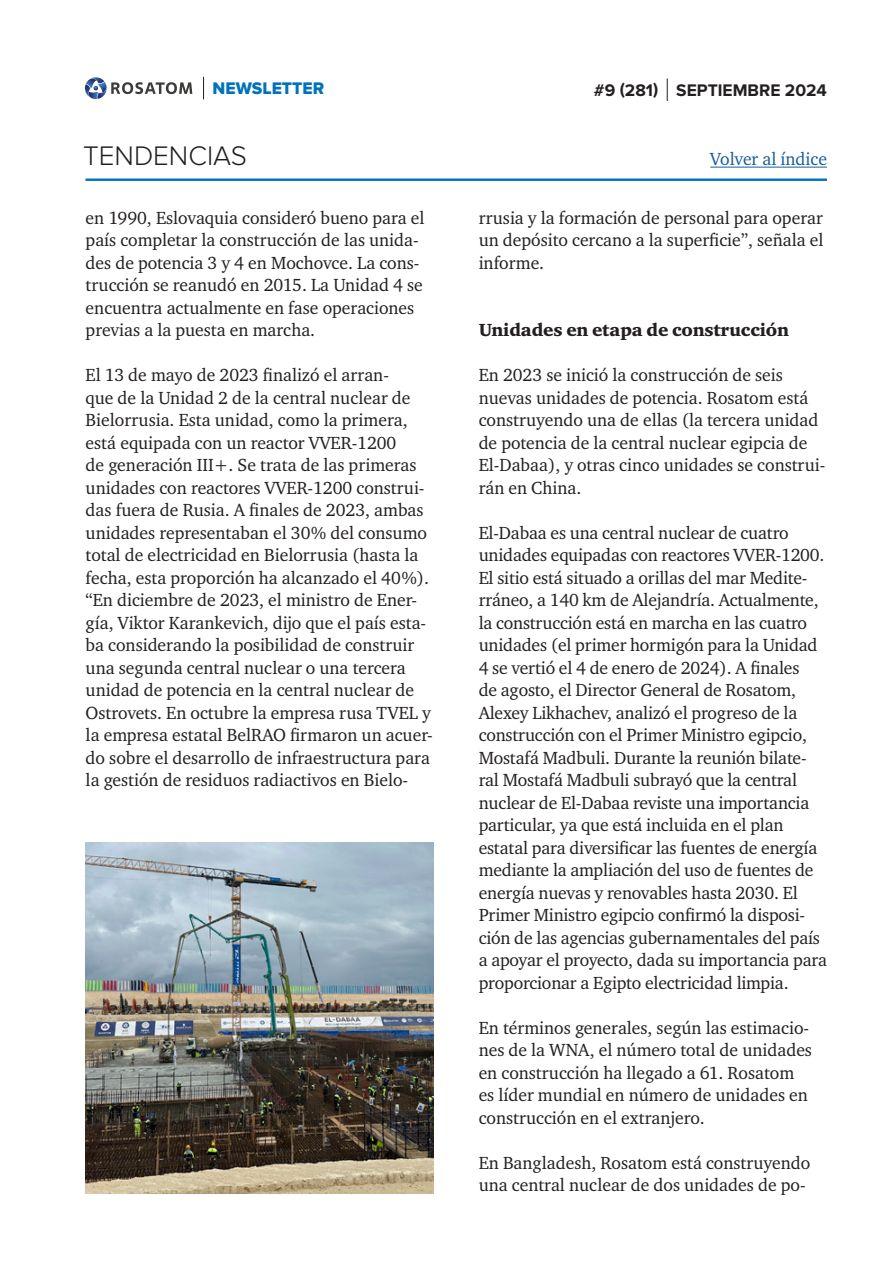
<style>
.page{position:relative;width:893px;height:1263px;background:#fff}
.page>*{position:absolute;margin:0;border:0;box-sizing:border-box;transform-origin:0 0}
.t1{font:300 27.9px "Proxima Nova";color:#231f20}
.main_text{font:18px/22.5px "Charter ITC";color:#231f20}
.subtitle{font:18px "Charter Black ITC";letter-spacing:-.01em;color:#231f20}
.t2{font:18px "Charter ITC";color:#175d9e}
.t3{font:700 17.4px "Proxima Nova";color:#231f20}
.t4{font:17.4px "Proxima Nova Extrabld";color:#0072bc}
</style>
<div class="page">
<hr style="left:86px;top:179px;width:741px;height:2px;background:#0072bc">
<svg style="left:203px;top:77px;width:1px;height:22px"></svg>
<svg style="left:85px;top:77px;width:107px;height:22px"></svg>
<hr style="left:710px;top:167px;width:117px;height:1px;background:#175d9e">
<svg style="left:667px;top:78px;width:1px;height:23px"></svg>
<img style="left:86px;top:842px;width:348px;height:352px">
<p class="t4" style="left:213px;top:78px;width:113px">NEWSLETTER</p>
<p class="t3" style="left:594px;top:80px;width:234px">#9 (281) SEPTIEMBRE 2024</p>
<h1 class="t1" style="left:83px;top:140px;width:165px">TENDENCIAS</h1>
<p class="t2" style="left:710px;top:148px;width:118px">Volver al índice</p>
<p class="main_text" style="left:86px;top:206px;width:340px">en 1990, Eslovaquia consideró bueno para el país completar la construcción de las unida&shy;des de potencia 3 y 4 en Mochovce. La cons&shy;trucción se reanudó en 2015. La Unidad 4 se encuentra actualmente en fase operaciones previas a la puesta en marcha.</p>
<p class="main_text" style="left:86px;top:364px;width:349px">El 13 de mayo de 2023 finalizó el arran-<br>que de la Unidad 2 de la central nuclear de Bielorrusia. Esta unidad, como la primera, está equipada con un reactor VVER‑1200<br>de generación III+. Se trata de las primeras unidades con reactores VVER‑1200 construi&shy;das fuera de Rusia. A finales de 2023, ambas unidades representaban el 30% del consumo total de electricidad en Bielorrusia (hasta la fecha, esta proporción ha alcanzado el 40%). “En diciembre de 2023, el ministro de Ener&shy;gía, Viktor Karankevich, dijo que el país esta&shy;ba considerando la posibilidad de construir una segunda central nuclear o una tercera unidad de potencia en la central nuclear de Ostrovets. En octubre la empresa rusa TVEL y la empresa estatal BelRAO firmaron un acuer&shy;do sobre el desarrollo de infraestructura para la gestión de residuos radiactivos en Bielo-</p>
<p class="main_text" style="left:479px;top:206px;width:346px;text-align:justify">rrusia y la formación de personal para operar un depósito cercano a la superficie”, señala el informe.</p>
<p class="subtitle" style="left:479px;top:319px;width:312px">Unidades en etapa de construcción</p>
<p class="main_text" style="left:479px;top:364px;width:348px">En 2023 se inició la construcción de seis nuevas unidades de potencia. Rosatom está construyendo una de ellas (la tercera unidad de potencia de la central nuclear egipcia de El-Dabaa), y otras cinco unidades se construi&shy;rán en China.</p>
<p class="main_text" style="left:479px;top:521px;width:350px">El-Dabaa es una central nuclear de cuatro unidades equipadas con reactores VVER‑1200.<br>El sitio está situado a orillas del mar Medite&shy;rráneo, a 140 km de Alejandría. Actualmente, la construcción está en marcha en las cuatro unidades (el primer hormigón para la Unidad 4 se vertió el 4 de enero de 2024). A finales<br>de agosto, el Director General de Rosatom, Alexey Likhachev, analizó el progreso de la construcción con el Primer Ministro egipcio, Mostafá Madbuli. Durante la reunión bilate&shy;ral Mostafá Madbuli subrayó que la central nuclear de El-Dabaa reviste una importancia particular, ya que está incluida en el plan estatal para diversificar las fuentes de energía mediante la ampliación del uso de fuentes de energía nuevas y renovables hasta 2030. El Primer Ministro egipcio confirmó la disposi&shy;ción de las agencias gubernamentales del país a apoyar el proyecto, dada su importancia para proporcionar a Egipto electricidad limpia.</p>
<p class="main_text" style="left:479px;top:1016px;width:335px">En términos generales, según las estimacio&shy;nes de la WNA, el número total de unidades en construcción ha llegado a 61. Rosatom es líder mundial en número de unidades en construcción en el extranjero.</p>
<p class="main_text" style="left:479px;top:1151px;width:333px">En Bangladesh, Rosatom está construyendo una central nuclear de dos unidades de po-</p>
</div>
